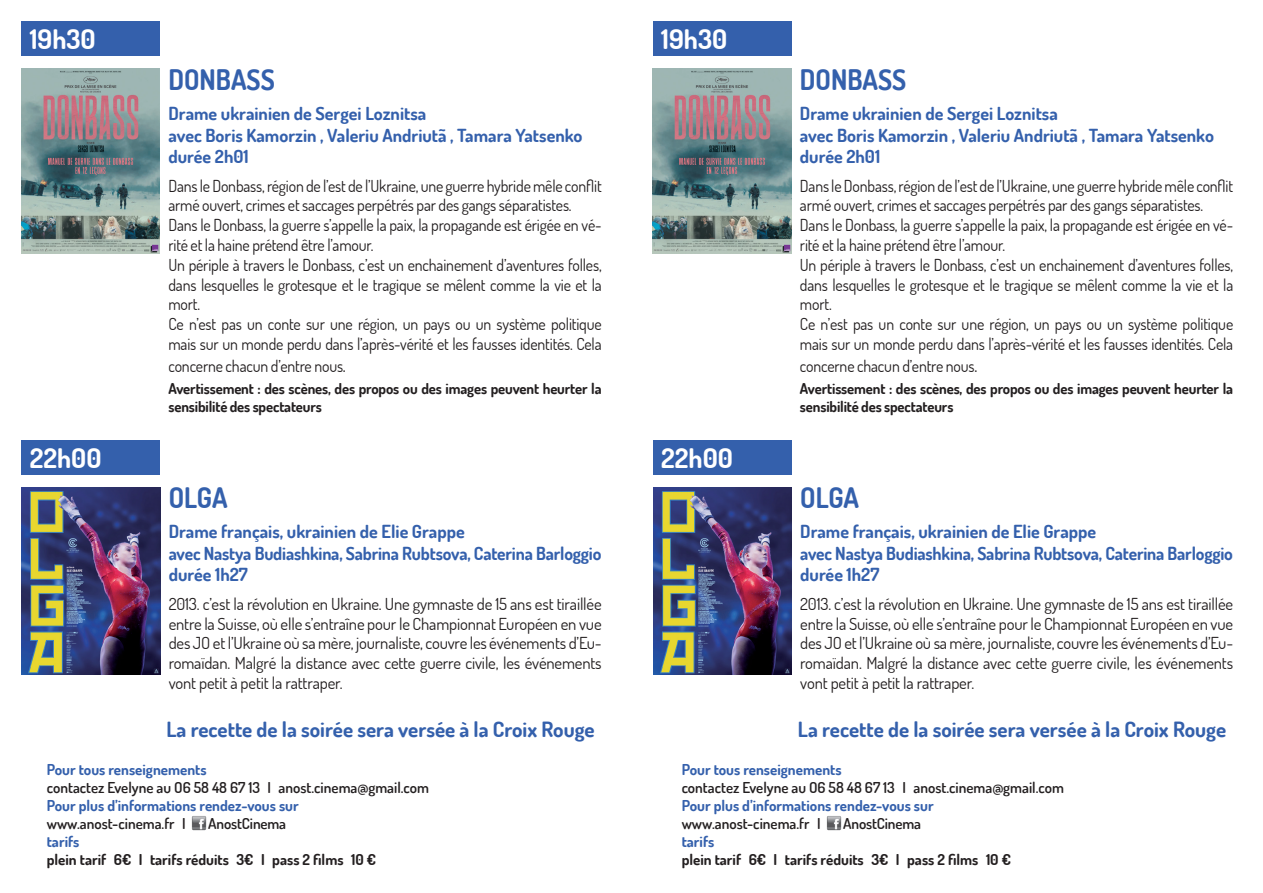
<style>
.page{position:relative;width:1263px;height:893px;background:#fff}
.page>*{position:absolute;margin:0;border:0;box-sizing:border-box;transform-origin:0 0}
.t1{font:700 28.35px "Dosis";color:#3460ac;scale:.95 1}
.t2{font:700 27px "Dosis";color:#fff}
.t3{font:700 21px "Dosis";color:#3460ac}
.t4{font:700 18px/21.6px "Dosis";color:#3460ac}
.t5{font:16.5px/19.8px "Dosis";letter-spacing:-.01em;color:#231f20;scale:.96 1}
.t6{font:16.5px/19.8px "Dosis";letter-spacing:-.01em;color:#231f20;text-align:justify}
.t7{font:700 15px/18px "Dosis";letter-spacing:-.01em;color:#231f20}
.t8{font:600 15px "Dosis";color:#231f20}
.t9{font:700 15px "Dosis";color:#3460ac}
.s1{font-size:18px}
</style>
<div class="page">
<img style="left:21px;top:69px;width:139px;height:185px">
<img style="left:653px;top:69px;width:138px;height:185px">
<img style="left:22px;top:487px;width:138px;height:187px">
<img style="left:653px;top:487px;width:139px;height:187px">
<div style="left:21px;top:21px;width:139px;height:35px;background:#3460ac"></div>
<div style="left:653px;top:21px;width:138px;height:35px;background:#3460ac"></div>
<div style="left:21px;top:440px;width:139px;height:34px;background:#3460ac"></div>
<div style="left:653px;top:440px;width:139px;height:34px;background:#3460ac"></div>
<img style="left:192px;top:816px;width:14px;height:14px">
<img style="left:827px;top:816px;width:14px;height:14px">
<h2 class="t2" style="left:30px;top:22px;width:67px">19h30</h2>
<h2 class="t2" style="left:661px;top:22px;width:67px">19h30</h2>
<h1 class="t1" style="left:168px;top:61px;width:113px">DONBASS</h1>
<p class="t4" style="left:168px;top:102px;width:415px">Drame ukrainien de Sergei Loznitsa<br>avec Boris Kamorzin , Valeriu Andriutã , Tamara Yatsenko durée 2h01</p>
<p class="t5" style="left:168px;top:175px;width:453px">Dans le Donbass, région de l’est de l’Ukraine, une guerre hybride mêle conflit armé ouvert, crimes et saccages perpétrés par des gangs séparatistes.<br>Dans le Donbass, la guerre s’appelle la paix, la propagande est érigée en vé&shy;rité et la haine prétend être l’amour.<br>Un périple à travers le Donbass, c’est un enchainement d’aventures folles, dans lesquelles le grotesque et le tragique se mêlent comme la vie et la mort.<br>Ce n’est pas un conte sur une région, un pays ou un système politique mais sur un monde perdu dans l’après-vérité et les fausses identités. Cela</p>
<p class="t5" style="left:168px;top:355px;width:186px">concerne chacun d’entre nous<span class="s1">.</span></p>
<p class="t7" style="left:168px;top:379px;width:435px">Avertissement : des scènes, des propos ou des images peuvent heurter la sensibilité des spectateurs</p>
<h2 class="t2" style="left:30px;top:440px;width:73px">22h00</h2>
<h2 class="t2" style="left:661px;top:440px;width:73px">22h00</h2>
<h1 class="t1" style="left:169px;top:479px;width:64px">OLGA</h1>
<p class="t4" style="left:169px;top:520px;width:434px">Drame français, ukrainien de Elie Grappe<br>avec Nastya Budiashkina, Sabrina Rubtsova, Caterina Barloggio durée 1h27</p>
<p class="t6" style="left:169px;top:593px;width:434px">2013. c’est la révolution en Ukraine. Une gymnaste de 15 ans est tiraillée entre la Suisse, où elle s’entraîne pour le Championnat Européen en vue des JO et l’Ukraine où sa mère, journaliste, couvre les événements d’Eu&shy;romaïdan. Malgré la distance avec cette guerre civile, les événements vont petit à petit la rattraper.</p>
<h1 class="t1" style="left:800px;top:61px;width:113px">DONBASS</h1>
<p class="t4" style="left:800px;top:102px;width:415px">Drame ukrainien de Sergei Loznitsa<br>avec Boris Kamorzin , Valeriu Andriutã , Tamara Yatsenko durée 2h01</p>
<p class="t5" style="left:800px;top:175px;width:453px">Dans le Donbass, région de l’est de l’Ukraine, une guerre hybride mêle conflit armé ouvert, crimes et saccages perpétrés par des gangs séparatistes.<br>Dans le Donbass, la guerre s’appelle la paix, la propagande est érigée en vé&shy;rité et la haine prétend être l’amour.<br>Un périple à travers le Donbass, c’est un enchainement d’aventures folles, dans lesquelles le grotesque et le tragique se mêlent comme la vie et la mort.<br>Ce n’est pas un conte sur une région, un pays ou un système politique mais sur un monde perdu dans l’après-vérité et les fausses identités. Cela</p>
<p class="t5" style="left:800px;top:355px;width:186px">concerne chacun d’entre nous<span class="s1">.</span></p>
<p class="t7" style="left:800px;top:379px;width:435px">Avertissement : des scènes, des propos ou des images peuvent heurter la sensibilité des spectateurs</p>
<h1 class="t1" style="left:800px;top:479px;width:64px">OLGA</h1>
<p class="t4" style="left:800px;top:520px;width:434px">Drame français, ukrainien de Elie Grappe<br>avec Nastya Budiashkina, Sabrina Rubtsova, Caterina Barloggio durée 1h27</p>
<p class="t6" style="left:800px;top:593px;width:434px">2013. c’est la révolution en Ukraine. Une gymnaste de 15 ans est tiraillée entre la Suisse, où elle s’entraîne pour le Championnat Européen en vue des JO et l’Ukraine où sa mère, journaliste, couvre les événements d’Eu&shy;romaïdan. Malgré la distance avec cette guerre civile, les événements vont petit à petit la rattraper.</p>
<p class="t3" style="left:166px;top:716px;width:430px">La recette de la soirée sera versée à la Croix Rouge</p>
<p class="t3" style="left:798px;top:716px;width:430px">La recette de la soirée sera versée à la Croix Rouge</p>
<p class="t9" style="left:47px;top:760px;width:161px">Pour tous renseignements</p>
<p class="t8" style="left:47px;top:778px;width:384px">contactez Evelyne au O6 58 48 67 13 I anost.cinema@gmail.com</p>
<p class="t9" style="left:47px;top:796px;width:253px">Pour plus d’informations rendez-vous sur</p>
<p class="t8" style="left:47px;top:814px;width:140px">www.anost-cinema.fr I</p>
<p class="t8" style="left:208px;top:814px;width:79px">AnostCinema</p>
<p class="t9" style="left:47px;top:832px;width:34px">tarifs</p>
<p class="t7" style="left:47px;top:850px;width:331px">plein tarif 6€ I tarifs réduits 3€ I pass 2 films 10 €</p>
<p class="t9" style="left:682px;top:760px;width:161px">Pour tous renseignements</p>
<p class="t8" style="left:682px;top:778px;width:384px">contactez Evelyne au O6 58 48 67 13 I anost.cinema@gmail.com</p>
<p class="t9" style="left:682px;top:796px;width:253px">Pour plus d’informations rendez-vous sur</p>
<p class="t8" style="left:682px;top:814px;width:140px">www.anost-cinema.fr I</p>
<p class="t8" style="left:843px;top:814px;width:79px">AnostCinema</p>
<p class="t9" style="left:682px;top:832px;width:34px">tarifs</p>
<p class="t7" style="left:682px;top:850px;width:331px">plein tarif 6€ I tarifs réduits 3€ I pass 2 films 10 €</p>
</div>
